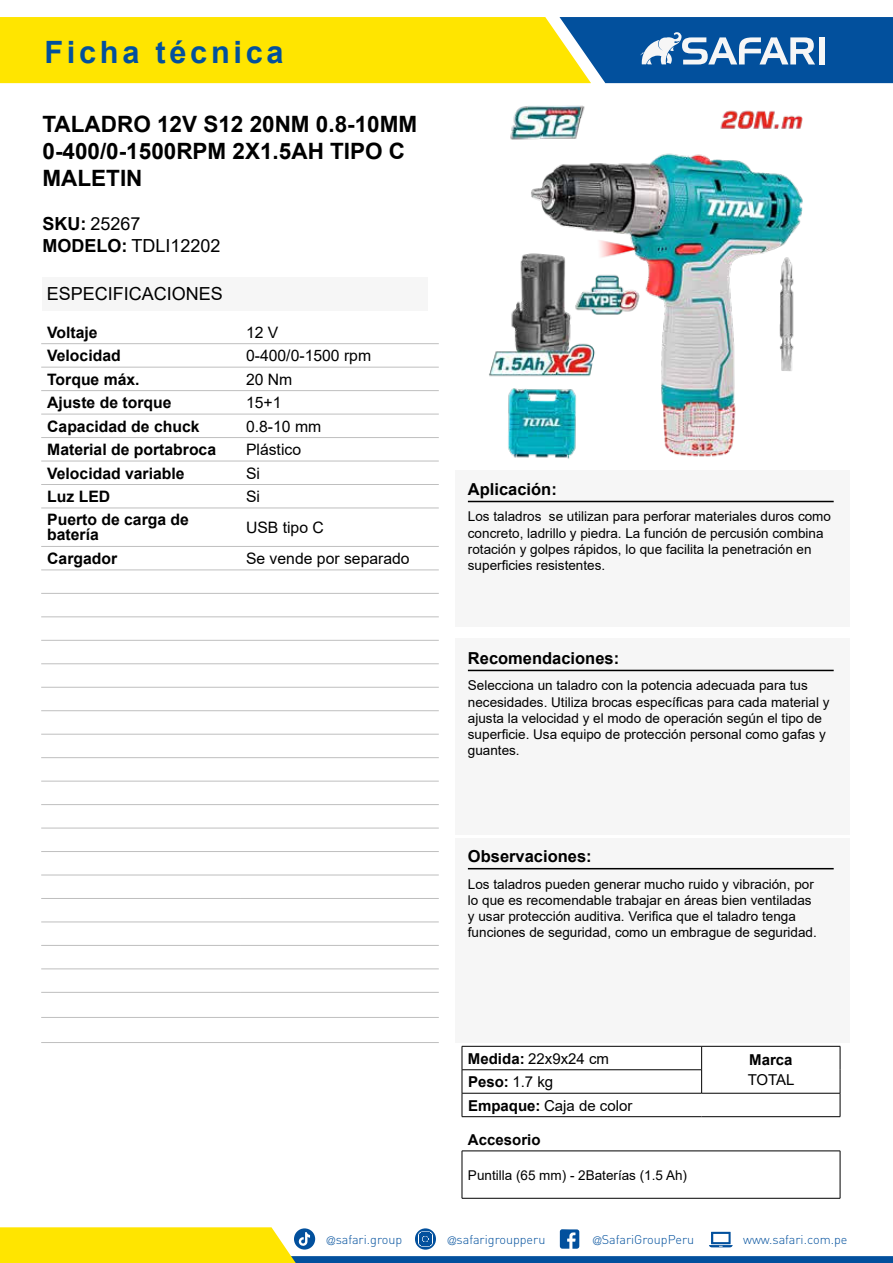
<style>
.page{position:relative;width:893px;height:1263px;background:#fff}
.page>*{position:absolute;margin:0;border:0;box-sizing:border-box;transform-origin:0 0}
.t1{font:700 30.75px "Arial";letter-spacing:.12em;color:#02509d}
.t2{font:700 22.5px/27px "Arial";color:#000}
.t3{font:18px/21.9px "Arial";color:#000}
.t4{font:700 16.5px "Arial";color:#000}
.t5{font:700 15.75px/15px "Arial";color:#000}
.t6{font:15.75px "Arial";color:#000}
.t7{font:15px "Arial";color:#000}
.t8{font:700 15px "Arial";color:#000}
.t9{font:13.5px/16.2px "Arial";color:#000}
.t10{font:300 12.6px "DIN";color:#02509d}
.s1{font-weight:700}
.s2{font-weight:400}
.s3{font-family:"Helvetica LT Std";font-stretch:condensed;font-size:11.25px}
</style>
<div class="page">
<svg style="left:0;top:1227px;width:893px;height:36px"></svg>
<svg style="left:0;top:17px;width:893px;height:66px;background:#b1b83e"></svg>
<div style="left:819px;top:37px;width:6px;height:27px;background:#f6f6f6"></div>
<div style="left:455px;top:470px;width:395px;height:157px;background:#f6f6f6"></div>
<hr style="left:468px;top:501px;width:366px;height:1px;background:#000">
<div style="left:455px;top:638px;width:395px;height:196px;background:#f6f6f6"></div>
<hr style="left:468px;top:670px;width:366px;height:1px;background:#000">
<div style="left:455px;top:838px;width:395px;height:204px;background:#f6f6f6"></div>
<hr style="left:468px;top:868px;width:366px;height:1px;background:#000">
<hr style="left:462px;top:1151px;width:378px;height:1px;background:#000">
<hr style="left:462px;top:1151px;width:1px;height:47px;background:#000">
<hr style="left:840px;top:1151px;width:1px;height:47px;background:#000">
<hr style="left:462px;top:1198px;width:378px;height:1px;background:#000">
<hr style="left:41px;top:343px;width:199px;height:1px;background:#bfbfbf">
<hr style="left:240px;top:343px;width:199px;height:1px;background:#bfbfbf">
<hr style="left:41px;top:1042px;width:199px;height:1px;background:#bfbfbf">
<hr style="left:240px;top:1042px;width:199px;height:1px;background:#bfbfbf">
<hr style="left:41px;top:367px;width:199px;height:1px;background:#bfbfbf">
<hr style="left:240px;top:367px;width:199px;height:1px;background:#bfbfbf">
<hr style="left:41px;top:390px;width:199px;height:1px;background:#bfbfbf">
<hr style="left:240px;top:390px;width:199px;height:1px;background:#bfbfbf">
<hr style="left:41px;top:414px;width:199px;height:1px;background:#bfbfbf">
<hr style="left:240px;top:414px;width:199px;height:1px;background:#bfbfbf">
<hr style="left:41px;top:437px;width:199px;height:1px;background:#bfbfbf">
<hr style="left:240px;top:437px;width:199px;height:1px;background:#bfbfbf">
<hr style="left:41px;top:461px;width:199px;height:1px;background:#bfbfbf">
<hr style="left:240px;top:461px;width:199px;height:1px;background:#bfbfbf">
<hr style="left:41px;top:484px;width:199px;height:1px;background:#bfbfbf">
<hr style="left:240px;top:484px;width:199px;height:1px;background:#bfbfbf">
<hr style="left:41px;top:508px;width:199px;height:1px;background:#bfbfbf">
<hr style="left:240px;top:508px;width:199px;height:1px;background:#bfbfbf">
<hr style="left:41px;top:546px;width:199px;height:1px;background:#bfbfbf">
<hr style="left:240px;top:546px;width:199px;height:1px;background:#bfbfbf">
<hr style="left:41px;top:570px;width:199px;height:1px;background:#bfbfbf">
<hr style="left:240px;top:570px;width:199px;height:1px;background:#bfbfbf">
<hr style="left:41px;top:593px;width:199px;height:1px;background:#bfbfbf">
<hr style="left:240px;top:593px;width:199px;height:1px;background:#bfbfbf">
<hr style="left:41px;top:617px;width:199px;height:1px;background:#bfbfbf">
<hr style="left:240px;top:617px;width:199px;height:1px;background:#bfbfbf">
<hr style="left:41px;top:640px;width:199px;height:1px;background:#bfbfbf">
<hr style="left:240px;top:640px;width:199px;height:1px;background:#bfbfbf">
<hr style="left:41px;top:663px;width:199px;height:1px;background:#bfbfbf">
<hr style="left:240px;top:663px;width:199px;height:1px;background:#bfbfbf">
<hr style="left:41px;top:687px;width:199px;height:1px;background:#bfbfbf">
<hr style="left:240px;top:687px;width:199px;height:1px;background:#bfbfbf">
<hr style="left:41px;top:710px;width:199px;height:1px;background:#bfbfbf">
<hr style="left:240px;top:710px;width:199px;height:1px;background:#bfbfbf">
<hr style="left:41px;top:734px;width:199px;height:1px;background:#bfbfbf">
<hr style="left:240px;top:734px;width:199px;height:1px;background:#bfbfbf">
<hr style="left:41px;top:757px;width:199px;height:1px;background:#bfbfbf">
<hr style="left:240px;top:757px;width:199px;height:1px;background:#bfbfbf">
<hr style="left:41px;top:781px;width:199px;height:1px;background:#bfbfbf">
<hr style="left:240px;top:781px;width:199px;height:1px;background:#bfbfbf">
<hr style="left:41px;top:804px;width:199px;height:1px;background:#bfbfbf">
<hr style="left:240px;top:804px;width:199px;height:1px;background:#bfbfbf">
<hr style="left:41px;top:828px;width:199px;height:1px;background:#bfbfbf">
<hr style="left:240px;top:828px;width:199px;height:1px;background:#bfbfbf">
<hr style="left:41px;top:851px;width:199px;height:1px;background:#bfbfbf">
<hr style="left:240px;top:851px;width:199px;height:1px;background:#bfbfbf">
<hr style="left:41px;top:875px;width:199px;height:1px;background:#bfbfbf">
<hr style="left:240px;top:875px;width:199px;height:1px;background:#bfbfbf">
<hr style="left:41px;top:898px;width:199px;height:1px;background:#bfbfbf">
<hr style="left:240px;top:898px;width:199px;height:1px;background:#bfbfbf">
<hr style="left:41px;top:922px;width:199px;height:1px;background:#bfbfbf">
<hr style="left:240px;top:922px;width:199px;height:1px;background:#bfbfbf">
<hr style="left:41px;top:945px;width:199px;height:1px;background:#bfbfbf">
<hr style="left:240px;top:945px;width:199px;height:1px;background:#bfbfbf">
<hr style="left:41px;top:969px;width:199px;height:1px;background:#bfbfbf">
<hr style="left:240px;top:969px;width:199px;height:1px;background:#bfbfbf">
<hr style="left:41px;top:992px;width:199px;height:1px;background:#bfbfbf">
<hr style="left:240px;top:992px;width:199px;height:1px;background:#bfbfbf">
<hr style="left:41px;top:1017px;width:199px;height:1px;background:#bfbfbf">
<hr style="left:240px;top:1017px;width:199px;height:1px;background:#bfbfbf">
<img style="left:489px;top:105px;width:314px;height:354px">
<div style="left:43px;top:277px;width:385px;height:33px;background:#f6f6f6"></div>
<hr style="left:462px;top:1069px;width:239px;height:1px;background:#000">
<hr style="left:462px;top:1093px;width:240px;height:1px;background:#000">
<hr style="left:702px;top:1093px;width:138px;height:1px;background:#000">
<hr style="left:462px;top:1046px;width:240px;height:1px;background:#000">
<hr style="left:702px;top:1046px;width:138px;height:1px;background:#000">
<svg style="left:701px;top:1046px;width:1px;height:47px"></svg>
<svg style="left:462px;top:1046px;width:1px;height:70px"></svg>
<svg style="left:840px;top:1046px;width:1px;height:70px"></svg>
<hr style="left:462px;top:1116px;width:240px;height:1px;background:#000">
<hr style="left:702px;top:1116px;width:138px;height:1px;background:#000">
<h1 class="t1" style="left:44px;top:34px;width:241px">Ficha técnica</h1>
<h2 class="t2" style="left:43px;top:112px;width:376px">TALADRO 12V S12 20NM 0.8-10MM<br>0-400/0-1500RPM 2X1.5AH TIPO C<br>MALETIN</h2>
<h3 class="t3" style="left:43px;top:213px;width:179px"><span class="s1">SKU:</span> 25267<br><span class="s1">MODELO:</span> TDLI12202</h3>
<h3 class="t3" style="left:47px;top:282px;width:178px">ESPECIFICACIONES</h3>
<p class="t5" style="left:47px;top:326px;width:52px">Voltaje</p>
<p class="t6" style="left:246px;top:326px;width:34px">12 V</p>
<p class="t5" style="left:47px;top:350px;width:75px">Velocidad</p>
<p class="t6" style="left:246px;top:350px;width:127px">0-400/0-1500 rpm</p>
<p class="t5" style="left:47px;top:373px;width:94px">Torque máx.</p>
<p class="t6" style="left:246px;top:373px;width:48px">20 Nm</p>
<p class="t5" style="left:47px;top:396px;width:126px">Ajuste de torque</p>
<p class="t6" style="left:246px;top:397px;width:37px">15+1</p>
<p class="t5" style="left:47px;top:420px;width:154px">Capacidad de chuck</p>
<p class="t6" style="left:246px;top:420px;width:77px">0.8-10 mm</p>
<p class="t5" style="left:47px;top:443px;width:170px">Material de portabroca</p>
<p class="t6" style="left:246px;top:444px;width:57px">Plástico</p>
<p class="t5" style="left:47px;top:467px;width:139px">Velocidad variable</p>
<p class="t6" style="left:246px;top:467px;width:16px">Si</p>
<p class="t5" style="left:47px;top:490px;width:65px">Luz LED</p>
<p class="t6" style="left:246px;top:490px;width:16px">Si</p>
<p class="t5" style="left:47px;top:514px;width:143px">Puerto de carga de batería</p>
<p class="t6" style="left:246px;top:521px;width:79px">USB tipo C</p>
<p class="t5" style="left:47px;top:552px;width:72px">Cargador</p>
<p class="t6" style="left:246px;top:552px;width:165px">Se vende por separado</p>
<p class="t4" style="left:468px;top:483px;width:90px">Aplicación:</p>
<p class="t9" style="left:468px;top:510px;width:365px">Los taladros se utilizan para perforar materiales duros como concreto, ladrillo y piedra. La función de percusión combina rotación y golpes rápidos, lo que facilita la penetración en superficies resistentes.</p>
<p class="t4" style="left:468px;top:652px;width:153px">Recomendaciones:</p>
<p class="t9" style="left:468px;top:679px;width:363px">Selecciona un taladro con la potencia adecuada para tus necesidades. Utiliza brocas específicas para cada material y ajusta la velocidad y el modo de operación según el tipo de superficie. Usa equipo de protección personal como gafas y guantes.</p>
<p class="t4" style="left:468px;top:850px;width:125px">Observaciones:</p>
<p class="t9" style="left:468px;top:877px;width:350px">Los taladros pueden generar mucho ruido y vibración, por lo que es recomendable trabajar en áreas bien ventiladas y usar protección auditiva. Verifica que el taladro tenga funciones de seguridad, como un embrague de seguridad.</p>
<p class="t7" style="left:468px;top:1053px;width:143px"><span class="s1">Medida:</span> 22x9x24 cm</p>
<p class="t8" style="left:749px;top:1054px;width:45px">Marca</p>
<p class="t8" style="left:468px;top:1076px;width:87px">Peso: <span class="s2">1.7 kg</span></p>
<p class="t7" style="left:748px;top:1074px;width:48px">TOTAL</p>
<p class="t7" style="left:468px;top:1100px;width:166px"><span class="s1">Empaque:</span> Caja de color</p>
<p class="t8" style="left:468px;top:1134px;width:74px">Accesorio</p>
<p class="t9" style="left:468px;top:1168px;width:221px">Puntilla (65 mm) - 2Baterías (1.5 Ah)</p>
<p class="t10" style="left:327px;top:1234px;width:77px"><span class="s3">@</span>safari.group</p>
<p class="t10" style="left:448px;top:1234px;width:99px"><span class="s3">@</span>safarigroupperu</p>
<p class="t10" style="left:593px;top:1234px;width:103px"><span class="s3">@</span>SafariGroupPeru</p>
<p class="t10" style="left:743px;top:1234px;width:106px">www.safari.com.pe</p>
</div>
